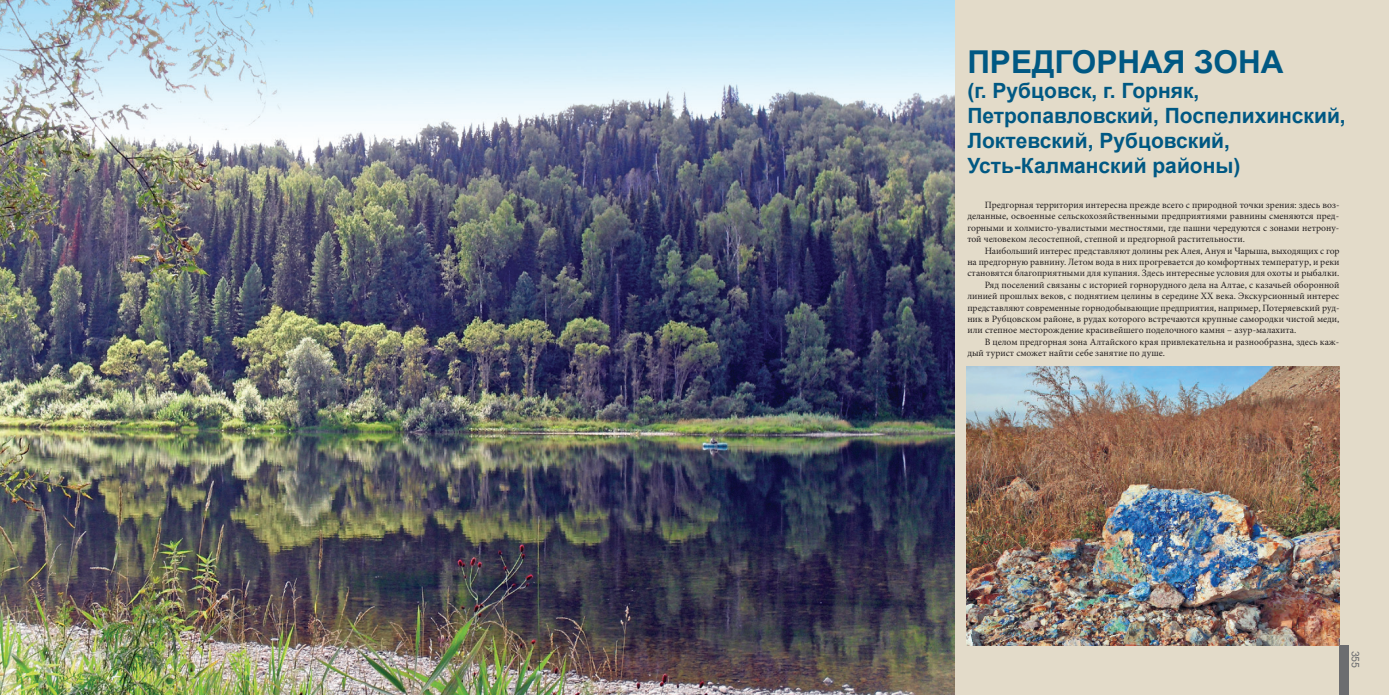
<style>
.page{position:relative;width:1389px;height:695px;background:#fff}
.page>*{position:absolute;margin:0;border:0;box-sizing:border-box;transform-origin:0 0}
.t1{font:700 31.5px "Arial";color:#005883}
.t2{font:700 21px/25.2px "Arial";color:#005883}
.t3{font:10.5px "Arial";color:#6c6d70}
.t4{font:9.62px/11.4px "Minion Pro";color:#231f20;text-align:justify}
</style>
<div class="page">
<div style="left:952px;top:0;width:437px;height:694px;background:#e3dbc9"></div>
<div style="left:1339px;top:645px;width:10px;height:49px;background:#6c6d70"></div>
<img style="left:0;top:0;width:955px;height:694px">
<img style="left:967px;top:366px;width:372px;height:279px">
<h1 class="t1" style="left:967px;top:40px;width:318px">Предгорная зона</h1>
<h2 class="t2" style="left:967px;top:78px;width:380px">(г. Рубцовск, г. Горняк,<br>Петропавловский, Поспелихинский,<br>Локтевский, Рубцовский,<br>Усть-Калманский районы)</h2>
<p class="t4" style="left:967px;top:200px;width:374px;text-indent:17px">Предгорная территория интересна прежде всего с природной точки зрения: здесь воз&shy;деланные, освоенные сельскохозяйственными предприятиями равнины сменяются пред&shy;горными и холмисто-увалистыми местностями, где пашни чередуются с зонами нетрону&shy;той человеком лесостепной, степной и предгорной растительности.</p>
<p class="t4" style="left:985px;top:245px;width:356px">Наибольший интерес представляют долины рек Алея, Ануя и Чарыша, выходящих с гор</p>
<p class="t4" style="left:967px;top:256px;width:374px">на предгорную равнину. Летом вода в них прогревается до комфортных температур, и реки</p>
<p class="t4" style="left:967px;top:268px;width:374px">становятся благоприятными для купания. Здесь интересные условия для охоты и рыбалки.</p>
<p class="t4" style="left:985px;top:279px;width:356px">Ряд поселений связаны с историей горнорудного дела на Алтае, с казачьей оборонной</p>
<p class="t4" style="left:967px;top:291px;width:374px">линией прошлых веков, с поднятием целины в середине XX века. Экскурсионный интерес</p>
<p class="t4" style="left:967px;top:302px;width:374px">представляют современные горнодобывающие предприятия, например, Потеряевский руд-</p>
<p class="t4" style="left:967px;top:313px;width:374px">ник в Рубцовском районе, в рудах которого встречаются крупные самородки чистой меди,</p>
<p class="t4" style="left:967px;top:325px;width:331px">или степное месторождение красивейшего поделочного камня – азур-малахита.</p>
<p class="t4" style="left:985px;top:336px;width:356px">В целом предгорная зона Алтайского края привлекательна и разнообразна, здесь каж-</p>
<p class="t4" style="left:967px;top:347px;width:199px">дый турист сможет найти себе занятие по душе.</p>
<p class="t3" style="left:1362px;top:650px;width:19px;rotate:90deg">355</p>
</div>
